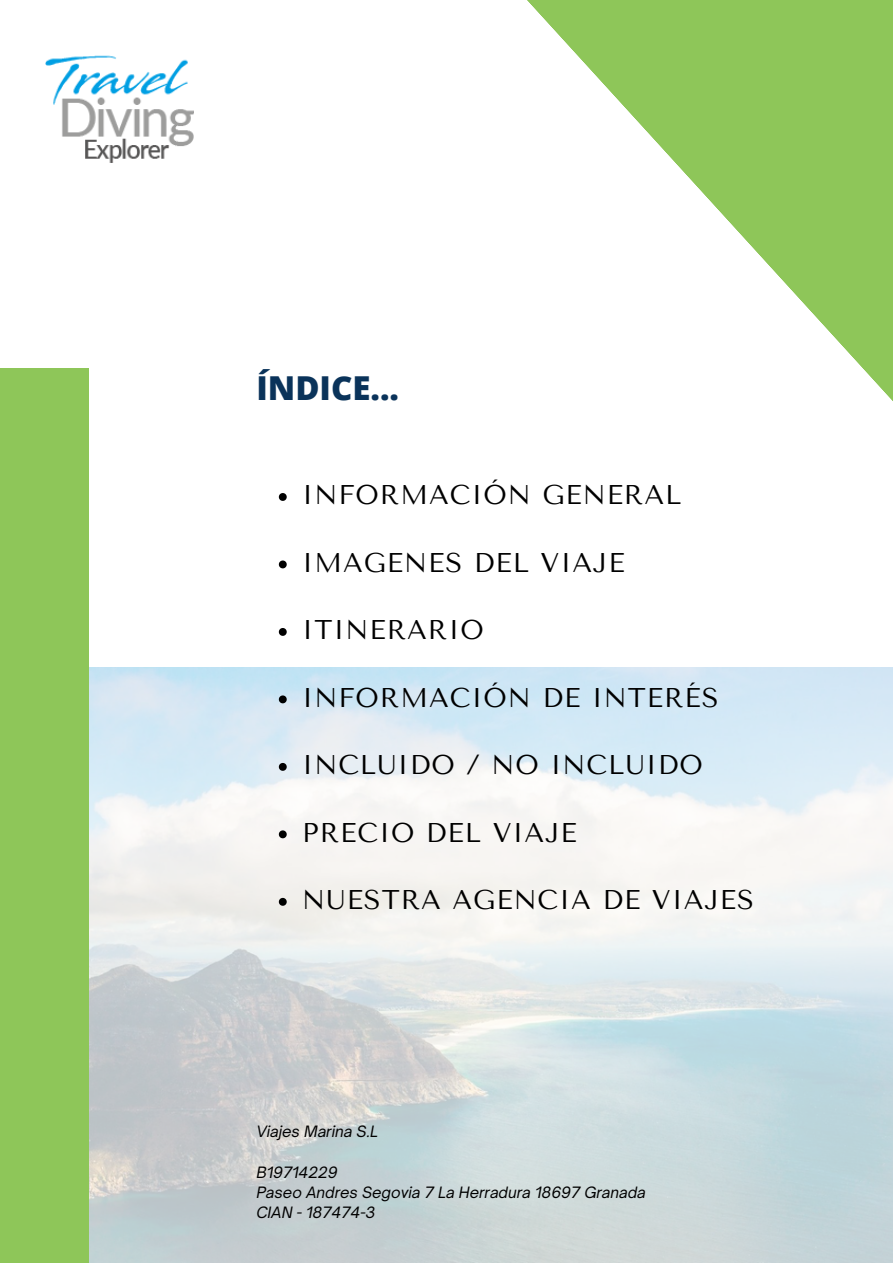
<style>
.page{position:relative;width:893px;height:1264px;background:#fff}
.page>*{position:absolute;margin:0;border:0;box-sizing:border-box;transform-origin:0 0}
.t1{font:800 33px "Open Sans";color:#0a335a}
.t2{font:27px "Tenor Sans";letter-spacing:.04em;color:#000}
.t3{font:italic 15px/20.2px "Open Sauce One";color:#000}
</style>
<div class="page">
<img style="left:45px;top:55px;width:149px;height:108px">
<svg style="left:527px;top:0;width:365px;height:400px"></svg>
<img style="left:89px;top:667px;width:803px;height:595px">
<div style="left:0;top:368px;width:89px;height:894px;background:#8ec659"></div>
<svg style="left:279px;top:493px;width:8px;height:8px"></svg>
<svg style="left:279px;top:560px;width:8px;height:8px"></svg>
<svg style="left:279px;top:628px;width:8px;height:8px"></svg>
<svg style="left:279px;top:695px;width:8px;height:8px"></svg>
<svg style="left:279px;top:763px;width:8px;height:7px"></svg>
<svg style="left:279px;top:830px;width:8px;height:8px"></svg>
<svg style="left:279px;top:897px;width:8px;height:8px"></svg>
<p class="t1" style="left:256px;top:365px;width:144px">ÍNDICE...</p>
<p class="t2" style="left:302px;top:479px;width:380px">INFORMACIÓN GENERAL</p>
<p class="t2" style="left:302px;top:547px;width:324px">IMAGENES DEL VIAJE</p>
<p class="t2" style="left:302px;top:614px;width:183px">ITINERARIO</p>
<p class="t2" style="left:302px;top:682px;width:418px">INFORMACIÓN DE INTERÉS</p>
<p class="t2" style="left:302px;top:749px;width:402px">INCLUIDO / NO INCLUIDO</p>
<p class="t2" style="left:302px;top:816px;width:276px">PRECIO DEL VIAJE</p>
<p class="t2" style="left:302px;top:884px;width:453px">NUESTRA AGENCIA DE VIAJES</p>
<p class="t3" style="left:256px;top:1121px;width:123px">Viajes Marina S.L</p>
<p class="t3" style="left:256px;top:1161px;width:391px">B19714229<br>Paseo Andres Segovia 7 La Herradura 18697 Granada<br>CIAN - 187474-3</p>
</div>
